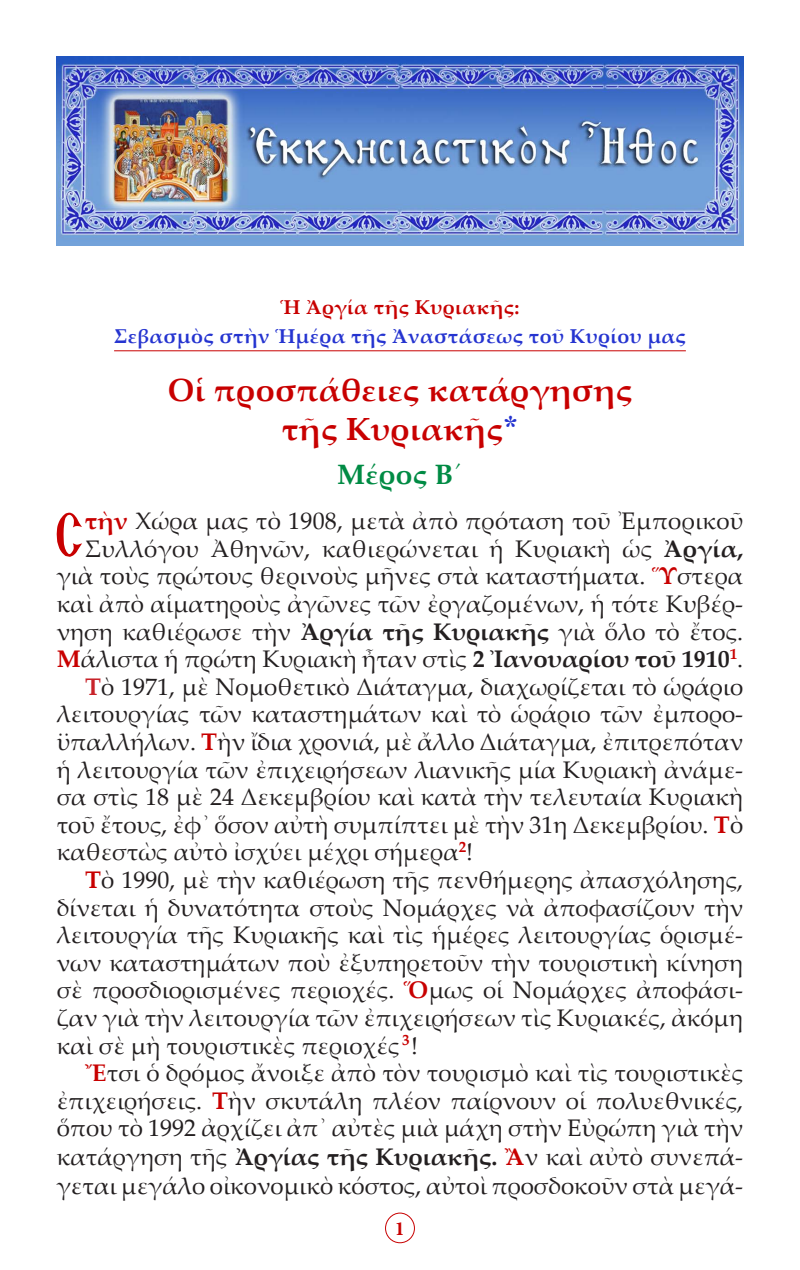
<style>
.page{position:relative;width:800px;height:1270px;background:#fff}
.page>*{position:absolute;margin:0;border:0;box-sizing:border-box;transform-origin:0 0}
.t1{font:63.2px "BYZIMAK";color:#c80000}
.t2{font:700 32px "Palatino Linotype";letter-spacing:.01em;color:#c80000}
.t3{font:700 28px "Palatino Linotype";letter-spacing:.01em;color:#008b44}
.t4{font:24px/27.6px "Palatino Linotype";color:#231f20;text-align:justify}
.t5{font:700 20px "Palatino Linotype";letter-spacing:.02em;color:#2534d0}
.t6{font:700 20px "Palatino Linotype";letter-spacing:.02em;color:#c80000}
.t7{font:700 20px "Minion Pro";color:#c80000}
.s1{font-family:"CTOS New Times Bold Test 1";font-weight:400;font-size:30px;color:#2534d0}
.s2{font-weight:700;color:#c80000}
.s3{font-weight:700}
.s4{font-weight:700;color:#c8232a}
</style>
<div class="page">
<div style="left:385px;top:1213px;width:30px;height:30px;border:1px solid #c80000;border-radius:50%"></div>
<hr style="left:114px;top:350px;width:572px;height:1px;background:#c80000">
<img style="left:57px;top:57px;width:686px;height:188px">
<p class="t6" style="left:281px;top:293px;width:240px">Ἡ Ἀργία τῆς Κυριακῆς:</p>
<p class="t5" style="left:114px;top:322px;width:573px">Σεβασμὸς στὴν Ἡμέρα τῆς Ἀναστάσεως τοῦ Κυρίου μας</p>
<p class="t2" style="left:168px;top:368px;width:466px">Οἱ προσπάθειες κατάργησης</p>
<p class="t2" style="left:282px;top:406px;width:238px">τῆς Κυριακῆς<span class="s1">*</span></p>
<p class="t3" style="left:337px;top:454px;width:127px">Μέρος Β´</p>
<p class="t4" style="left:57px;top:506px;width:688px;text-align:right"><span class="s2">τὴν</span> Χώρα μας τὸ 1908, μετὰ ἀπὸ πρόταση τοῦ Ἐμπορικοῦ Συλλόγου Ἀθηνῶν, καθιερώνεται ἡ Κυριακὴ ὡς <span class="s3">Ἀργία, </span>γιὰ τοὺς πρώτους θερινοὺς μῆνες στὰ καταστήματα. <span class="s2">Ὕ</span>στερα καὶ ἀπὸ αἱματηροὺς ἀγῶνες τῶν ἐργαζομένων, ἡ τότε Κυβέρ&shy;νηση καθιέρωσε τὴν <span class="s3">Ἀργία τῆς Κυριακῆς</span> γιὰ ὅλο τὸ ἔτος.<br><span class="s2">Μ</span>άλιστα ἡ πρώτη Κυριακὴ ἦταν στὶς <span class="s3">2 Ἰανουαρίου τοῦ 1910</span><sup>1</sup>.</p>
<p class="t4" style="left:57px;top:672px;width:688px;text-indent:28px"><span class="s4">Τ</span>ὸ 1971, μὲ Νομοθετικὸ Διάταγμα, διαχωρίζεται τὸ ὡράριο λειτουργίας τῶν καταστημάτων καὶ τὸ ὡράριο τῶν ἐμπορο&shy;ϋπαλλήλων. <span class="s2">Τ</span>ὴν ἴδια χρονιά, μὲ ἄλλο Διάταγμα, ἐπιτρεπόταν ἡ λειτουργία τῶν ἐπιχειρήσεων λιανικῆς μία Κυριακὴ ἀνάμε&shy;σα στὶς 18 μὲ 24 Δεκεμβρίου καὶ κατὰ τὴν τελευταία Κυριακὴ τοῦ ἔτους, ἐφ᾿ ὅσον αὐτὴ συμπίπτει μὲ τὴν 31η Δεκεμβρίου. <span class="s2">Τ</span>ὸ καθεστὼς αὐτὸ ἰσχύει μέχρι σήμερα<sup>2</sup>!</p>
<p class="t4" style="left:57px;top:865px;width:688px;text-indent:28px"><span class="s2">Τ</span>ὸ 1990, μὲ τὴν καθιέρωση τῆς πενθήμερης ἀπασχόλησης, δίνεται ἡ δυνατότητα στοὺς Νομάρχες νὰ ἀποφασίζουν τὴν λειτουργία τῆς Κυριακῆς καὶ τὶς ἡμέρες λειτουργίας ὁρισμέ&shy;νων καταστημάτων ποὺ ἐξυπηρετοῦν τὴν τουριστικὴ κίνηση σὲ προσδιορισμένες περιοχές. <span class="s2">Ὅ</span>μως οἱ Νομάρχες ἀποφάσι&shy;ζαν γιὰ τὴν λειτουργία τῶν ἐπιχειρήσεων τὶς Κυριακές, ἀκόμη καὶ σὲ μὴ τουριστικὲς περιοχές <sup>3</sup> !</p>
<p class="t4" style="left:57px;top:1058px;width:688px;line-height:28.2px;text-indent:28px"><span class="s2">Ἔ</span>τσι ὁ δρόμος ἄνοιξε ἀπὸ τὸν τουρισμὸ καὶ τὶς τουριστικὲς ἐπιχειρήσεις. <span class="s2">Τ</span>ὴν σκυτάλη πλέον παίρνουν οἱ πολυεθνικές, ὅπου τὸ 1992 ἀρχίζει ἀπ᾿ αὐτὲς μιὰ μάχη στὴν Εὐρώπη γιὰ τὴν κατάργηση τῆς <span class="s3">Ἀργίας τῆς Κυριακῆς.</span> <span class="s2">Ἂ</span>ν καὶ αὐτὸ συνεπά&shy;γεται μεγάλο οἰκονομικὸ κόστος, αὐτοὶ προσδοκοῦν στὰ μεγά-</p>
<p class="t1" style="left:55px;top:497px;width:31px">Σ</p>
<p class="t7" style="left:395px;top:1214px;width:11px">1</p>
</div>
